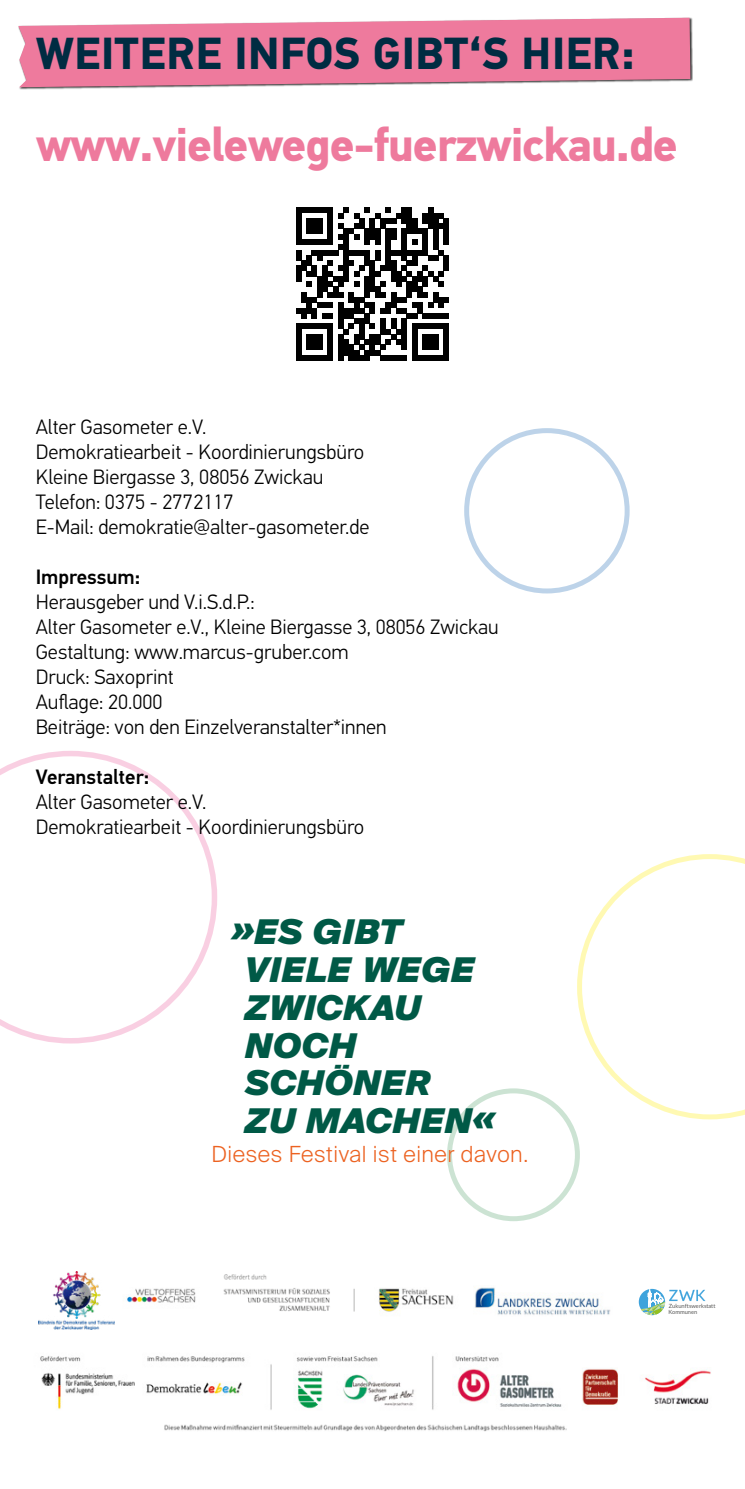
<style>
.page{position:relative;width:745px;height:1489px;background:#fff}
.page>*{position:absolute;margin:0;border:0;box-sizing:border-box;transform-origin:0 0}
.t1{font:700 47.5px "PFDIN Text Pro";letter-spacing:-.025em;color:#ee7a9d}
.t2{font:700 45px "PFDIN Text Pro";letter-spacing:.015em;color:#002c42}
.t3{font:italic 900 34px/37.8px "Suisse Intl";color:#005946}
.t4{font:300 22.25px "Suisse Intl";letter-spacing:.025em;color:#ec6221}
.t5{font:300 20.75px/25px "PFDIN Text Pro";color:#000}
.t6{font:500 20.75px "PFDIN Text Pro";color:#000}
.t7{font:5.75px/6.5px "Lato";color:#575756}
</style>
<div class="page">
<svg style="left:577px;top:854px;width:167px;height:265px"></svg>
<svg style="left:0;top:751px;width:217px;height:292px"></svg>
<div style="left:446px;top:1088px;width:133px;height:133px;border:5px solid #54a36e;border-radius:50%"></div>
<div style="left:464px;top:428px;width:165px;height:165px;border:5px solid #236eb6;border-radius:50%"></div>
<div style="left:18px;top:17px;width:674px;height:72px;background:#000;opacity:.75"></div>
<svg style="left:18px;top:18px;width:672px;height:69px;fill:#ee7a9d"></svg>
<img style="left:474px;top:1287px;width:137px;height:28px">
<img style="left:114px;top:1288px;width:82px;height:37px">
<img style="left:223px;top:1274px;width:107px;height:37px">
<img style="left:353px;top:1288px;width:2px;height:24px">
<img style="left:379px;top:1288px;width:75px;height:24px">
<img style="left:38px;top:1271px;width:76px;height:57px">
<img style="left:40px;top:1356px;width:671px;height:76px">
<svg style="left:638px;top:1288px;width:26px;height:26px"></svg>
<svg style="left:640px;top:1289px;width:65px;height:25px"></svg>
<svg style="left:296px;top:208px;width:152px;height:152px"></svg>
<h2 class="t2" style="left:36px;top:26px;width:600px">WEITERE INFOS GIBT‘S HIER:</h2>
<h1 class="t1" style="left:36px;top:116px;width:643px">www.vielewege-fuerzwickau.de</h1>
<p class="t5" style="left:36px;top:415px;width:335px">Alter Gasometer e.V.<br>Demokratiearbeit - Koordinierungsbüro<br>Kleine Biergasse 3, 08056 Zwickau<br>Telefon: 0375 - 2772117<br>E-Mail: demokratie@alter-gasometer.de</p>
<p class="t6" style="left:36px;top:564px;width:106px">Impressum:</p>
<p class="t5" style="left:36px;top:590px;width:464px">Herausgeber und V.i.S.d.P.:<br>Alter Gasometer e.V., Kleine Biergasse 3, 08056 Zwickau Gestaltung: www.marcus-gruber.com<br>Druck: Saxoprint<br>Auflage: 20.000<br>Beiträge: von den Einzelveranstalter*innen</p>
<p class="t6" style="left:36px;top:764px;width:115px">Veranstalter:</p>
<p class="t5" style="left:36px;top:790px;width:330px">Alter Gasometer e.V.<br>Demokratiearbeit - Koordinierungsbüro</p>
<h3 class="t3" style="left:244px;top:913px;width:251px;text-indent:-13px">»ES GIBT<br>VIELE WEGE<br>ZWICKAU<br>NOCH<br>SCHÖNER<br>ZU MACHEN«</h3>
<p class="t4" style="left:211px;top:1141px;width:318px">Dieses Festival ist einer davon.</p>
<p class="t7" style="left:668px;top:1302px;width:48px">Zukunftswerkstatt<br>Kommunen</p>
</div>
